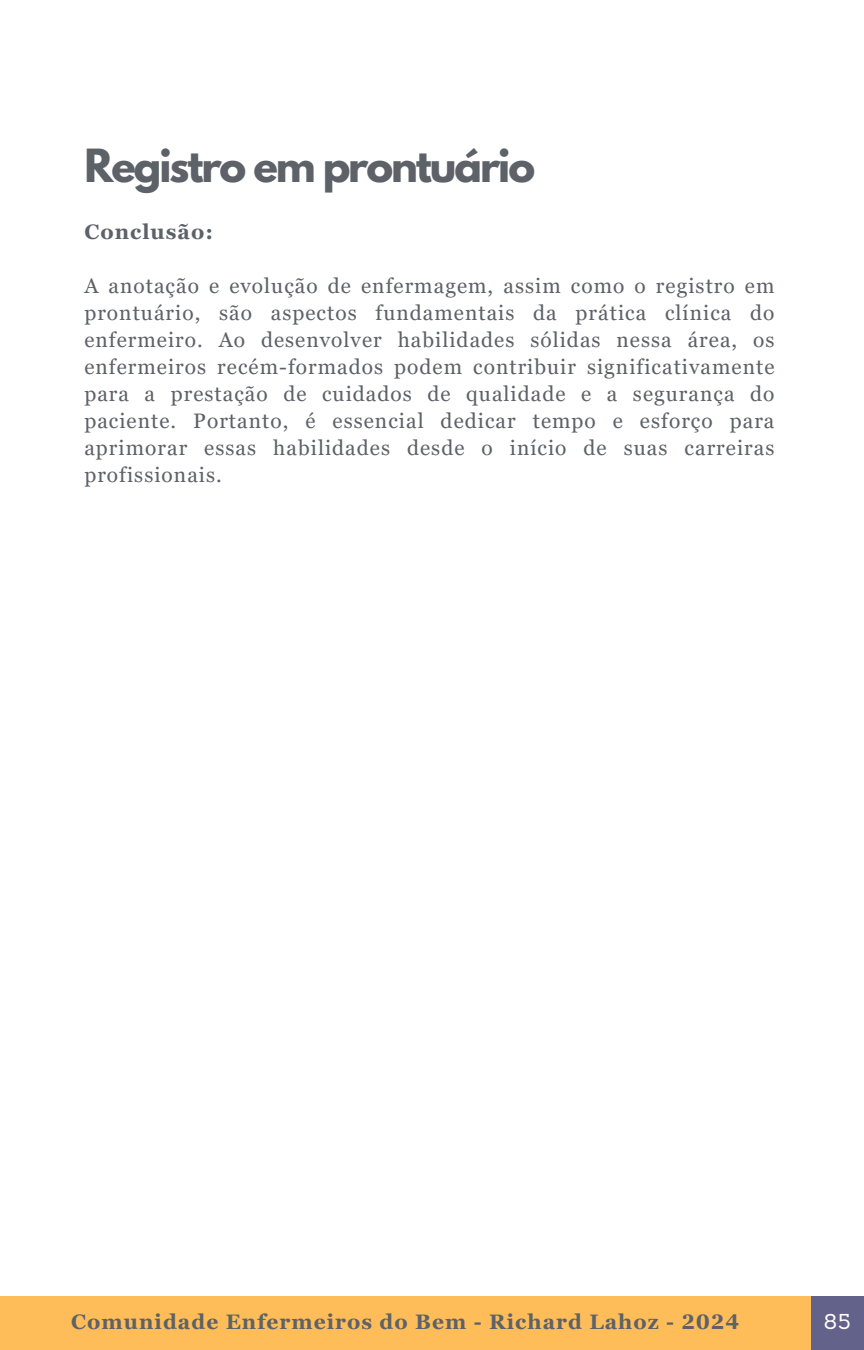
<style>
.page{position:relative;width:864px;height:1350px;background:#fff}
.page>*{position:absolute;margin:0;border:0;box-sizing:border-box;transform-origin:0 0}
.t1{font:700 40.5px "League Spartan";letter-spacing:-.05em;color:#5d6268}
.t2{font:20.93px/27px "Georgia Pro";letter-spacing:.05em;color:#5d6268;text-align:justify}
.t3{font:700 20.93px "Georgia Pro";letter-spacing:.05em;color:#5d6268}
.t4{font:20.93px "Sanchez";color:#fff}
</style>
<div class="page">
<div style="left:811px;top:1296px;width:53px;height:54px;background:#63628a"></div>
<div style="left:0;top:1296px;width:811px;height:54px;background:#ffbd59"></div>
<h2 class="t1" style="left:84px;top:145px;width:452px">Registro em prontuário</h2>
<h1 class="t3" style="left:84px;top:219px;width:130px">Conclusão:</h1>
<h2 class="t2" style="left:84px;top:272px;width:692px">A anotação e evolução de enfermagem, assim como o registro em prontuário, são aspectos fundamentais da prática clínica do enfermeiro. Ao desenvolver habilidades sólidas nessa área, os enfermeiros recém-formados podem contribuir significativamente para a prestação de cuidados de qualidade e a segurança do paciente. Portanto, é essencial dedicar tempo e esforço para aprimorar essas habilidades desde o início de suas carreiras profissionais.</h2>
<p class="t3" style="left:71px;top:1310px;width:669px">Comunidade Enfermeiros do Bem - Richard Lahoz - 2024</p>
<p class="t4" style="left:824px;top:1308px;width:28px">85</p>
</div>
